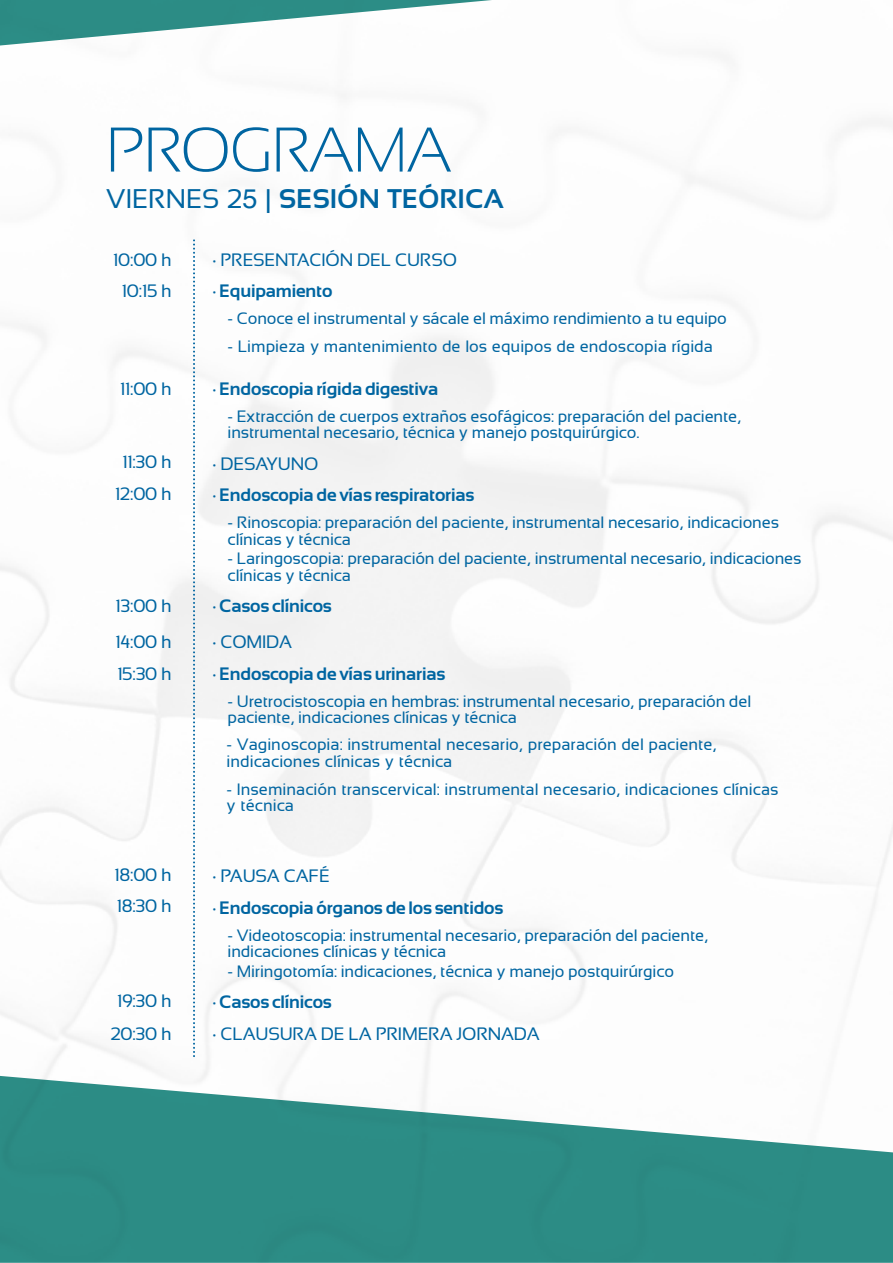
<style>
.page{position:relative;width:893px;height:1263px;background:#fff}
.page>*{position:absolute;margin:0;border:0;box-sizing:border-box;transform-origin:0 0}
.t1{font:300 63px "Sansation";letter-spacing:-.01em;color:#0065a1}
.t2{font:700 27px "Sansation";color:#0065a1}
.t3{font:700 18px "Sansation";letter-spacing:-.01em;color:#0065a1}
.t4{font:18px/31.5px "Sansation";letter-spacing:-.01em;color:#0065a1;text-align:center}
.t5{font:16.5px/16.5px "Sansation";letter-spacing:-.01em;color:#0065a1}
.s1{font-weight:400}
.s2{font-family:"Helvetica";font-weight:400}
</style>
<div class="page">
<svg style="left:0;top:1076px;width:893px;height:187px;fill:#2c8c85"></svg>
<svg style="left:0;top:0;width:492px;height:46px"></svg>
<svg style="left:193px;top:240px;width:2px;height:819px"></svg>
<h1 class="t1" style="left:106px;top:115px;width:347px">PROGRAMA</h1>
<h2 class="t2" style="left:106px;top:183px;width:398px"><span class="s1">VIERNES 2</span><span class="s2">5</span> <span class="s1">|</span> SESIÓN TEÓRICA</h2>
<p class="t4" style="left:113px;top:244px;width:60px">10:00 h<br>10:15 h</p>
<p class="t4" style="left:120px;top:373px;width:53px">11:00 h</p>
<p class="t4" style="left:115px;top:446px;width:58px">11:30 h<br>12:00 h</p>
<p class="t4" style="left:115px;top:588px;width:58px;line-height:36px;text-align:left">13:00 h<br>14:00 h</p>
<p class="t4" style="left:117px;top:658px;width:56px">15:30 h</p>
<p class="t4" style="left:114px;top:859px;width:59px;text-align:left">18:00 h<br>18:30 h</p>
<p class="t4" style="left:110px;top:984px;width:63px;line-height:33px">19:30 h<br>20:30 h</p>
<p class="t4" style="left:213px;top:244px;width:246px">· PRESENTACIÓN DEL CURSO</p>
<p class="t3" style="left:213px;top:281px;width:121px">· Equipamiento</p>
<p class="t5" style="left:228px;top:310px;width:501px">- Conoce el instrumental y sácale el máximo rendimiento a tu equipo</p>
<p class="t5" style="left:228px;top:338px;width:487px">- Limpieza y mantenimiento de los equipos de endoscopia rígida</p>
<p class="t3" style="left:213px;top:378px;width:227px">· Endoscopia rígida digestiva</p>
<p class="t5" style="left:228px;top:408px;width:515px">- Extracción de cuerpos extraños esofágicos: preparación del paciente, instrumental necesario, técnica y manejo postquirúrgico.</p>
<p class="t4" style="left:213px;top:448px;width:107px">· DESAYUNO</p>
<p class="t3" style="left:213px;top:485px;width:263px">· Endoscopia de vías respiratorias</p>
<p class="t5" style="left:228px;top:514px;width:553px">- Rinoscopia: preparación del paciente, instrumental necesario, indicaciones clínicas y técnica</p>
<p class="t5" style="left:228px;top:550px;width:575px">- Laringoscopia: preparación del paciente, instrumental necesario, indicaciones clínicas y técnica</p>
<p class="t3" style="left:213px;top:596px;width:121px">· Casos clínicos</p>
<p class="t4" style="left:213px;top:626px;width:81px">· COMIDA</p>
<p class="t3" style="left:213px;top:663px;width:234px">· Endoscopia de vías urinarias</p>
<p class="t5" style="left:228px;top:693px;width:525px">- Uretrocistoscopia en hembras: instrumental necesario, preparación del paciente, indicaciones clínicas y técnica</p>
<p class="t5" style="left:227px;top:736px;width:492px">- Vaginoscopia: instrumental necesario, preparación del paciente, indicaciones clínicas y técnica</p>
<p class="t5" style="left:227px;top:780px;width:554px">- Inseminación transcervical: instrumental necesario, indicaciones clínicas y técnica</p>
<p class="t4" style="left:213px;top:860px;width:119px">· PAUSA CAFÉ</p>
<p class="t3" style="left:213px;top:897px;width:292px">· Endoscopia órganos de los sentidos</p>
<p class="t5" style="left:228px;top:927px;width:482px">- Videotoscopia: instrumental necesario, preparación del paciente, indicaciones clínicas y técnica</p>
<p class="t5" style="left:228px;top:963px;width:448px">- Miringotomía: indicaciones, técnica y manejo postquirúrgico</p>
<p class="t3" style="left:213px;top:992px;width:121px">· Casos clínicos</p>
<p class="t4" style="left:213px;top:1018px;width:329px">· CLAUSURA DE LA PRIMERA JORNADA</p>
</div>
